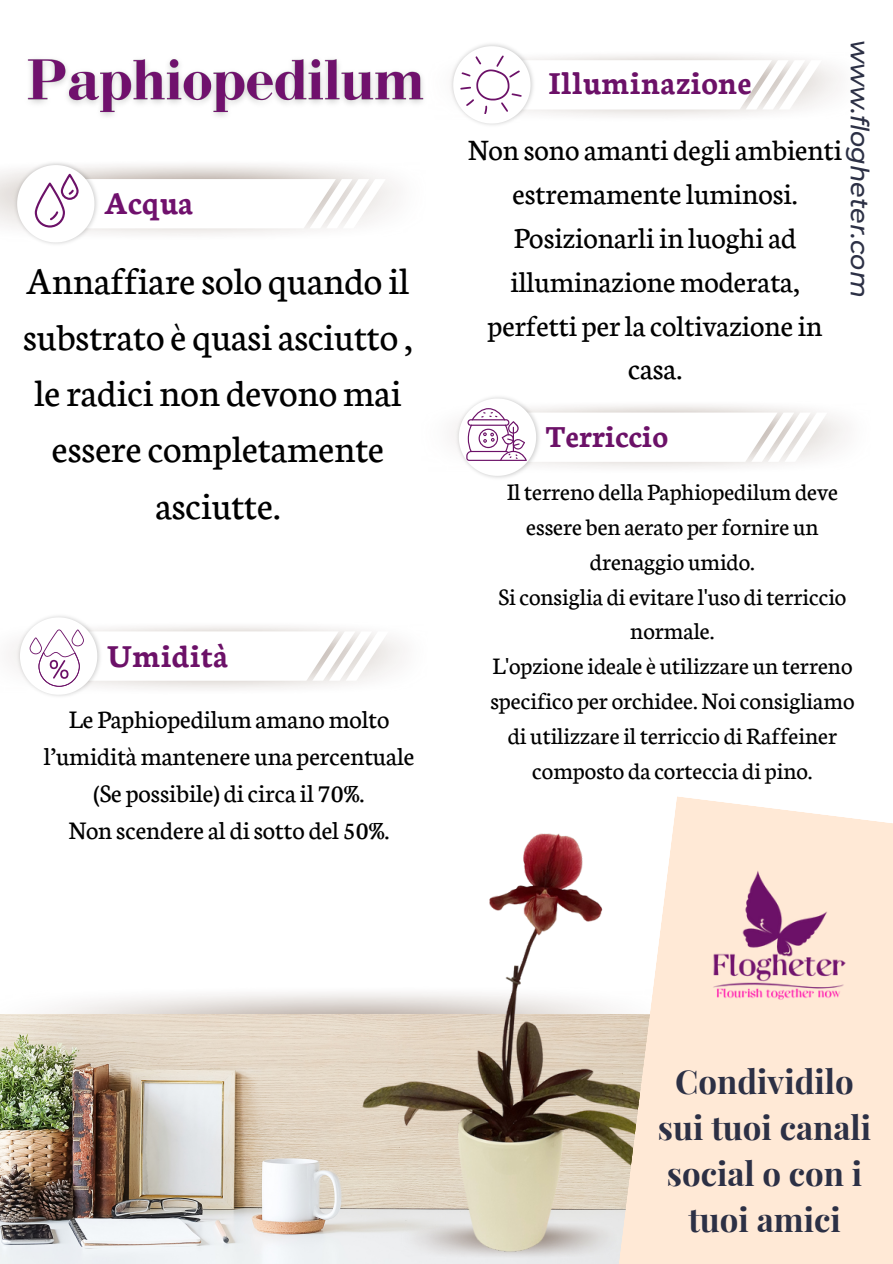
<style>
.page{position:relative;width:893px;height:1264px;background:#fff}
.page>*{position:absolute;margin:0;border:0;box-sizing:border-box;transform-origin:0 0}
.t1{font:40.5px/56.2px "Neuton";color:#000;text-align:center}
.t2{font:700 34.05px "Neuton";color:#6c1168}
.t3{font:700 34.05px "Neuton";color:#70116d}
.t4{font:700 33px/46.2px "Playfair Display";color:#2c3045;text-align:center}
.t5{font:700 32.55px "Neuton";color:#6c1168}
.t6{font:31.5px/43.8px "Neuton";color:#000;text-align:center}
.t7{font:27px/37.2px "Neuton";color:#000;text-align:center}
.t8{font:italic 500 25.5px "Montserrat";color:#2c3045}
.t9{font:25.2px/34.8px "Neuton";color:#000;text-align:center}
</style>
<div class="page">
<img style="left:0;top:1014px;width:324px;height:249px">
<img style="left:324px;top:838px;width:208px;height:425px">
<svg style="left:532px;top:796px;width:360px;height:467px;fill:#ffe9d6"></svg>
<img style="left:670px;top:833px;width:213px;height:213px">
<svg style="left:453px;top:46px;width:368px;height:77px"></svg>
<svg style="left:17px;top:165px;width:369px;height:77px"></svg>
<svg style="left:20px;top:617px;width:368px;height:77px"></svg>
<svg style="left:459px;top:398px;width:368px;height:78px"></svg>
<img style="left:27px;top:59px;width:397px;height:58px">
<h2 class="t3" style="left:104px;top:179px;width:91px">Acqua</h2>
<p class="t1" style="left:23px;top:249px;width:391px">Annaffiaresolo quando il substrato è quasi asciutto , leradici non devonomai esserecompletamente asciutte.</p>
<h3 class="t2" style="left:107px;top:631px;width:123px">Umidità</h3>
<p class="t7" style="left:44px;top:698px;width:372px">Le Paphiopedilum amano molto l’umidità mantenere una percentuale (Se possibile) di circa il 70%.</p>
<p class="t7" style="left:68px;top:809px;width:323px">Non scendere al di sotto del 50%.</p>
<p class="t8" style="left:875px;top:40px;width:259px;rotate:90deg">www.flogheter.com</p>
<p class="t2" style="left:548px;top:59px;width:204px">Illuminazione</p>
<p class="t6" style="left:468px;top:126px;width:376px">Non sono amanti degli ambienti estremamente luminosi.<br>Posizionarli in luoghi ad illuminazione moderata, perfetti per la coltivazione in casa.</p>
<p class="t5" style="left:545px;top:413px;width:124px">Terriccio</p>
<p class="t9" style="left:506px;top:472px;width:333px">Ilterreno della Paphiopedilumdeve essere ben aerato perfornire un drenaggio umido.</p>
<p class="t9" style="left:498px;top:577px;width:349px">Siconsiglia dievitarel'uso diterriccio normale.</p>
<p class="t9" style="left:490px;top:647px;width:365px">L'opzioneidealeè utilizzare un terreno specifico per orchidee.Noiconsigliamo di utilizzareilterriccio di Raffeiner composto da corteccia di pino.</p>
<h3 class="t4" style="left:658px;top:1057px;width:215px">Condividilo sui tuoi canali social o con i tuoi amici</h3>
</div>
